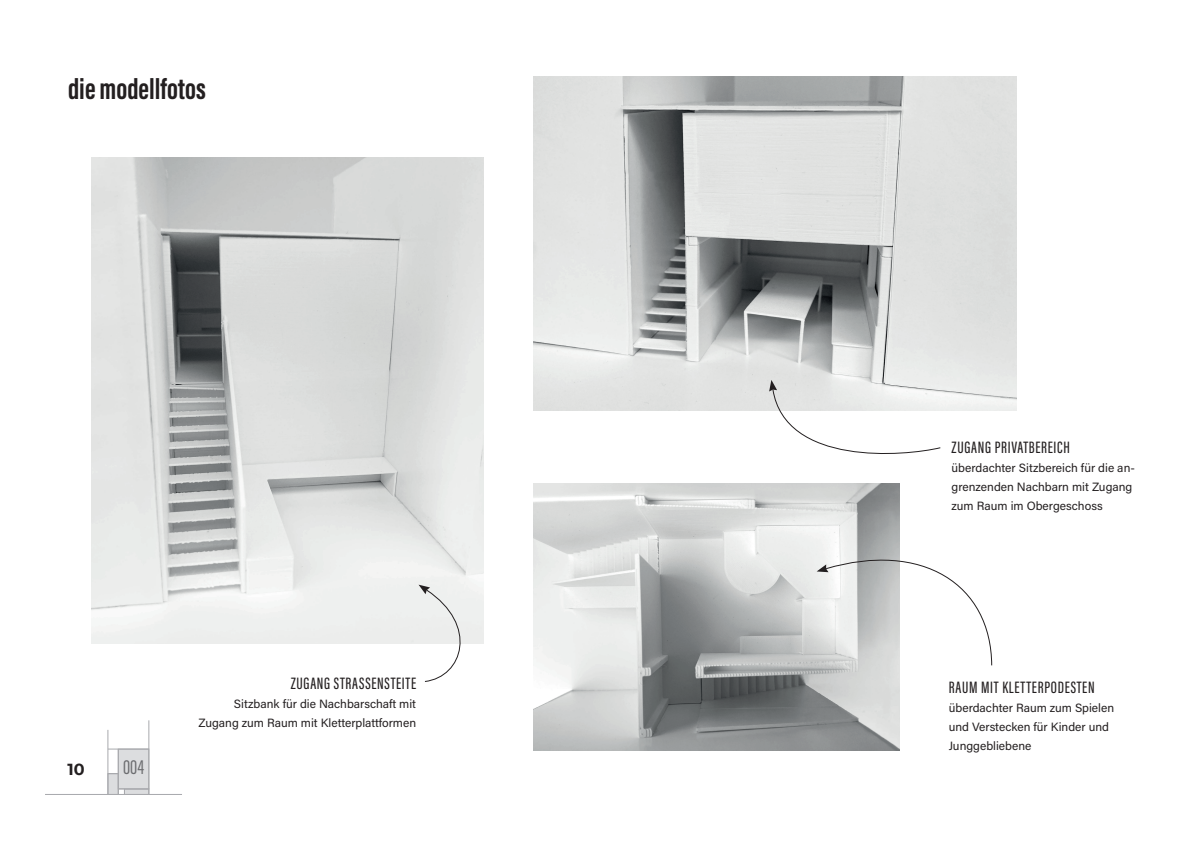
<style>
.page{position:relative;width:1191px;height:842px;background:#fff}
.page>*{position:absolute;margin:0;border:0;box-sizing:border-box;transform-origin:0 0}
.t1{font:700 30px "Acumin Pro Extra Cond";color:#231f20}
.t2{font:21px "Acumin Pro Extra Cond";color:#6c6d70}
.t3{font:500 17px "Acumin Pro Extra Cond";letter-spacing:.04em;color:#231f20}
.t4{font:700 16px "Montserrat";color:#231f20}
.t5{font:12px/19px "Acumin Pro";color:#231f20}
</style>
<div class="page">
<div style="left:107px;top:773px;width:12px;height:22px;background:#dcdddf;border:1px solid #a8a9ad"></div>
<div style="left:124px;top:788px;width:25px;height:7px;background:#dcdddf;border:1px solid #a8a9ad"></div>
<div style="left:118px;top:749px;width:31px;height:40px;background:#dcdddf"></div>
<hr style="left:107px;top:730px;width:1px;height:64px;background:#a8a9ad">
<hr style="left:45px;top:794px;width:137px;height:1px;background:#a8a9ad">
<hr style="left:148px;top:720px;width:1px;height:74px;background:#a8a9ad">
<hr style="left:108px;top:749px;width:41px;height:1px;background:#a8a9ad">
<hr style="left:118px;top:749px;width:1px;height:45px;background:#a8a9ad">
<hr style="left:119px;top:788px;width:30px;height:1px;background:#a8a9ad">
<img style="left:533px;top:77px;width:483px;height:333px">
<img style="left:533px;top:483px;width:366px;height:268px">
<img style="left:91px;top:158px;width:393px;height:485px">
<svg style="left:418px;top:585px;width:61px;height:97px"></svg>
<svg style="left:769px;top:380px;width:172px;height:74px"></svg>
<svg style="left:816px;top:541px;width:176px;height:125px"></svg>
<h1 class="t1" style="left:68px;top:70px;width:139px">die modellfotos</h1>
<h3 class="t4" style="left:68px;top:757px;width:19px">10</h3>
<h2 class="t2" style="left:123px;top:755px;width:23px">004</h2>
<h3 class="t3" style="left:291px;top:673px;width:127px">ZUGANG STRASSENSTEITE</h3>
<p class="t5" style="left:198px;top:694px;width:219px;text-align:right">Sitzbank für die Nachbarschaft mit<br>Zugang zum Raum mit Kletterplattformen</p>
<h3 class="t3" style="left:951px;top:437px;width:120px">ZUGANG PRIVATBEREICH</h3>
<p class="t5" style="left:951px;top:458px;width:185px">überdachter Sitzbereich für die an&shy;grenzenden Nachbarn mit Zugang zum Raum im Obergeschoss</p>
<h3 class="t3" style="left:948px;top:677px;width:147px">RAUM MIT KLETTERPODESTEN</h3>
<p class="t5" style="left:948px;top:698px;width:167px">überdachter Raum zum Spielen und Verstecken für Kinder und<br>Junggebliebene</p>
</div>
